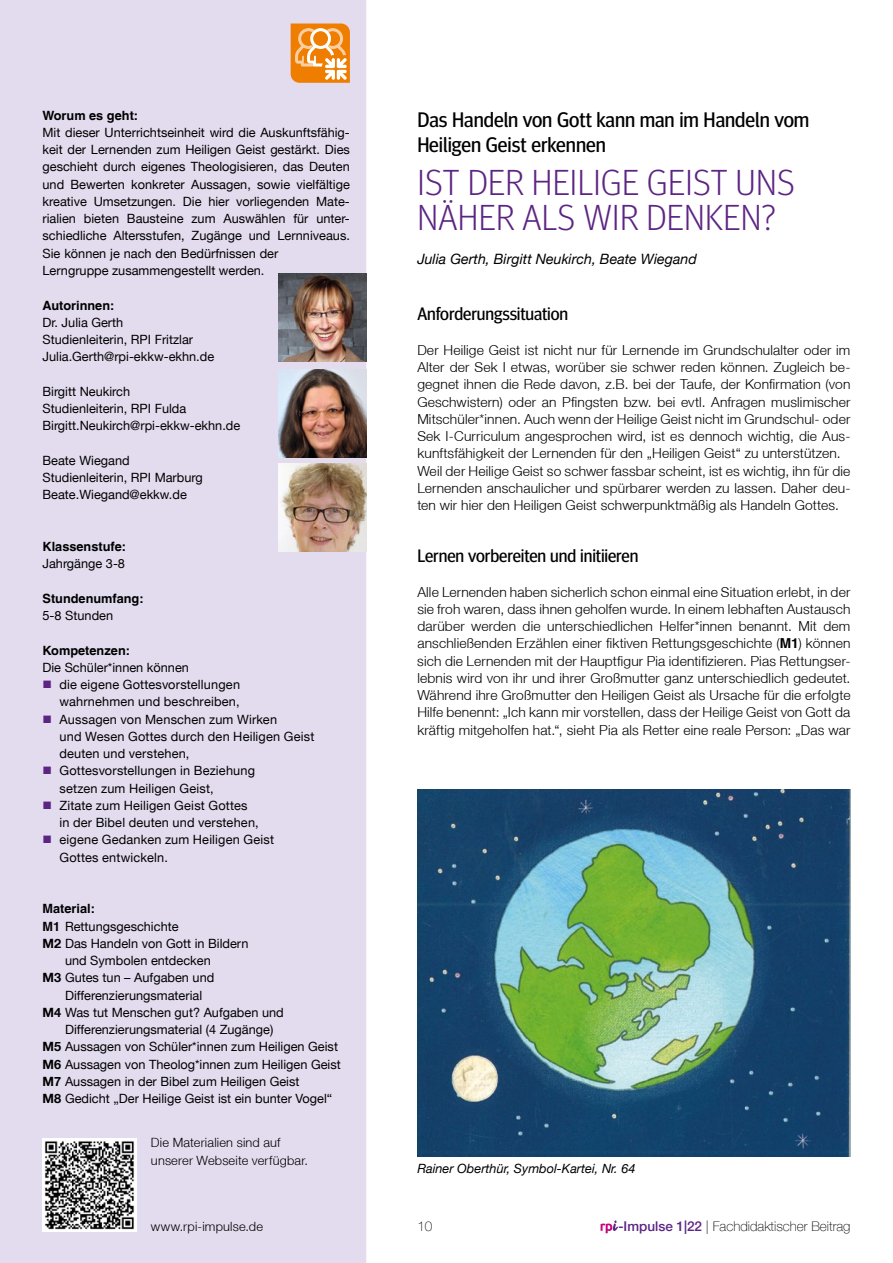
<style>
.page{position:relative;width:893px;height:1263px;background:#fff}
.page>*{position:absolute;margin:0;border:0;box-sizing:border-box;transform-origin:0 0}
.t1{font:300 36px/34.5px "Meta Headline OT";letter-spacing:.01em;color:#5c2483}
.t2{font:21px/25.2px "Meta Headline OT";color:#000}
.t3{font:18px "Meta Headline OT";letter-spacing:-.005em;color:#000}
.t4{font:italic 14.25px "Helvetica Neue LT";color:#000}
.t5{font:300 13.8px/17.2px "Helvetica Neue LT";letter-spacing:.01em;color:#000}
.t6{font:100 13.5px "Helvetica Neue LT";color:#000}
.t7{font:12.75px/17.2px "Helvetica Neue LT";color:#000}
.t8{font:700 12.75px "Helvetica LT";color:#000}
.t9{font:300 12.75px/17.2px "Helvetica Neue LT";letter-spacing:.015em;color:#000}
.t10{font:italic 12.75px "Helvetica Neue LT";color:#000}
.s1{color:#5c2483}
.s2{font-family:"Helvetica LT";font-weight:700}
.s3{font-weight:700}
.s4{font-weight:500;color:#5c2483}
</style>
<div class="page">
<svg style="left:601px;top:1220px;width:17px;height:13px"></svg>
<div style="left:0;top:0;width:366px;height:1263px;background:#e3dcee"></div>
<img style="left:43px;top:1138px;width:93px;height:94px">
<img style="left:278px;top:369px;width:88px;height:88px">
<img style="left:278px;top:273px;width:88px;height:88px">
<img style="left:278px;top:463px;width:88px;height:88px">
<img style="left:417px;top:789px;width:433px;height:367px">
<svg style="left:291px;top:24px;width:59px;height:59px;background:#f29d41"></svg>
<p class="t8" style="left:43px;top:107px;width:97px">Worum es geht:</p>
<p class="t7" style="left:43px;top:124px;width:309px">Mit dieser Unterrichtseinheit wird die Auskunftsfähig&shy;keit der Lernenden zum Heiligen Geist gestärkt. Dies geschieht durch eigenes Theologisieren, das Deuten und Bewerten konkreter Aussagen, sowie vielfältige kreative Umsetzungen. Die hier vorliegenden Mate&shy;rialien bieten Bausteine zum Auswählen für unter&shy;schiedliche Altersstufen, Zugänge und Lernniveaus.<br>Sie können je nach den Bedürfnissen der<br>Lerngruppe zusammengestellt werden.</p>
<p class="t8" style="left:43px;top:297px;width:73px">Autorinnen:</p>
<p class="t7" style="left:43px;top:313px;width:173px">Dr. Julia Gerth<br>Studienleiterin, RPI Fritzlar<br>Julia.Gerth@rpi-ekkw-ekhn.de</p>
<p class="t7" style="left:43px;top:382px;width:199px">Birgitt Neukirch<br>Studienleiterin, RPI Fulda<br>Birgitt.Neukirch@rpi-ekkw-ekhn.de</p>
<p class="t7" style="left:43px;top:451px;width:162px">Beate Wiegand<br>Studienleiterin, RPI Marburg<br>Beate.Wiegand@ekkw.de</p>
<p class="t8" style="left:43px;top:539px;width:85px">Klassenstufe:</p>
<p class="t7" style="left:43px;top:555px;width:84px">Jahrgänge 3-8</p>
<p class="t8" style="left:43px;top:590px;width:103px">Stundenumfang:</p>
<p class="t7" style="left:43px;top:607px;width:72px">5-8 Stunden</p>
<p class="t8" style="left:43px;top:642px;width:89px">Kompetenzen:</p>
<p class="t7" style="left:43px;top:658px;width:148px">Die Schüler*innen können</p>
<p class="t7" style="left:43px;top:676px;width:199px;text-align:right"><span class="s1">■</span> die eigene Gottesvorstellungen wahrnehmen und beschreiben,</p>
<p class="t7" style="left:60px;top:710px;width:256px;text-indent:-17px"><span class="s1">■</span> Aussagen von Menschen zum Wirken<br>und Wesen Gottes durch den Heiligen Geist deuten und verstehen,</p>
<p class="t7" style="left:60px;top:762px;width:197px;text-indent:-17px"><span class="s1">■</span> Gottesvorstellungen in Beziehung setzen zum Heiligen Geist,</p>
<p class="t7" style="left:60px;top:796px;width:201px;text-indent:-17px"><span class="s1">■</span> Zitate zum Heiligen Geist Gottes in der Bibel deuten und verstehen,</p>
<p class="t7" style="left:60px;top:831px;width:216px;text-indent:-17px"><span class="s1">■</span> eigene Gedanken zum Heiligen Geist<br>Gottes entwickeln.</p>
<p class="t8" style="left:43px;top:901px;width:54px">Material:</p>
<p class="t7" style="left:43px;top:917px;width:138px"><span class="s2">M1</span> Rettungsgeschichte</p>
<p class="t7" style="left:43px;top:934px;width:207px"><span class="s3">M2</span> Das Handeln von Gott in Bildern</p>
<p class="t7" style="left:65px;top:952px;width:147px">und Symbolen entdecken</p>
<p class="t7" style="left:43px;top:969px;width:173px"><span class="s3">M3</span> Gutes tun – Aufgaben und</p>
<p class="t7" style="left:65px;top:986px;width:139px">Differenzierungsmaterial</p>
<p class="t7" style="left:43px;top:1003px;width:243px"><span class="s3">M4</span> Was tut Menschen gut? Aufgaben und</p>
<p class="t7" style="left:65px;top:1021px;width:210px">Differenzierungsmaterial (4 Zugänge)</p>
<p class="t7" style="left:43px;top:1038px;width:297px"><span class="s3">M5</span> Aussagen von Schüler*innen zum Heiligen Geist</p>
<p class="t7" style="left:43px;top:1055px;width:300px"><span class="s3">M6</span> Aussagen von Theolog*innen zum Heiligen Geist</p>
<p class="t7" style="left:43px;top:1072px;width:258px"><span class="s3">M7</span> Aussagen in der Bibel zum Heiligen Geist</p>
<p class="t7" style="left:43px;top:1090px;width:291px"><span class="s3">M8</span> Gedicht „Der Heilige Geist ist ein bunter Vogel“</p>
<p class="t9" style="left:151px;top:1134px;width:159px">Die Materialien sind auf unserer Webseite verfügbar.</p>
<p class="t9" style="left:151px;top:1218px;width:114px">www.rpi-impulse.de</p>
<h2 class="t2" style="left:417px;top:108px;width:393px">Das Handeln von Gott kann man im Handeln vom<br>Heiligen Geist erkennen</h2>
<h1 class="t1" style="left:417px;top:165px;width:379px">IST DER HEILIGE GEIST UNS<br>NÄHER ALS WIR DENKEN?</h1>
<p class="t4" style="left:417px;top:251px;width:281px">Julia Gerth, Birgitt Neukirch, Beate Wiegand</p>
<h3 class="t3" style="left:417px;top:303px;width:152px">Anforderungssituation</h3>
<p class="t5" style="left:417px;top:341px;width:435px">Der Heilige Geist ist nicht nur für Lernende im Grundschulalter oder im Alter der Sek I etwas, worüber sie schwer reden können. Zugleich be&shy;gegnet ihnen die Rede davon, z.B. bei der Taufe, der Konfirmation (von Geschwistern) oder an Pfingsten bzw. bei evtl. Anfragen muslimischer Mitschüler*innen. Auch wenn der Heilige Geist nicht im Grundschul- oder Sek I-Curriculum angesprochen wird, ist es dennoch wichtig, die Aus&shy;kunftsfähigkeit der Lernenden für den „Heiligen Geist“ zu unterstützen.<br>Weil der Heilige Geist so schwer fassbar scheint, ist es wichtig, ihn für die Lernenden anschaulicher und spürbarer werden zu lassen. Daher deu&shy;ten wir hier den Heiligen Geist schwerpunktmäßig als Handeln Gottes.</p>
<h3 class="t3" style="left:417px;top:545px;width:223px">Lernen vorbereiten und initiieren</h3>
<p class="t5" style="left:417px;top:583px;width:435px;text-align:justify">Alle Lernenden haben sicherlich schon einmal eine Situation erlebt, in der sie froh waren, dass ihnen geholfen wurde. In einem lebhaften Austausch darüber werden die unterschiedlichen Helfer*innen benannt. Mit dem anschließenden Erzählen einer fiktiven Rettungsgeschichte (<span class="s2">M1</span>) können sich die Lernenden mit der Hauptfigur Pia identifizieren. Pias Rettungser&shy;lebnis wird von ihr und ihrer Großmutter ganz unterschiedlich gedeutet.<br>Während ihre Großmutter den Heiligen Geist als Ursache für die erfolgte Hilfe benennt: „Ich kann mir vorstellen, dass der Heilige Geist von Gott da kräftig mitgeholfen hat.“, sieht Pia als Retter eine reale Person: „Das war</p>
<p class="t10" style="left:417px;top:1160px;width:220px">Rainer Oberthür, Symbol-Kartei, Nr. 64</p>
<p class="t6" style="left:417px;top:1218px;width:17px">10</p>
<p class="t6" style="left:618px;top:1218px;width:234px"><span class="s4">-Impulse 1|22</span> | Fachdidaktischer Beitrag</p>
</div>
